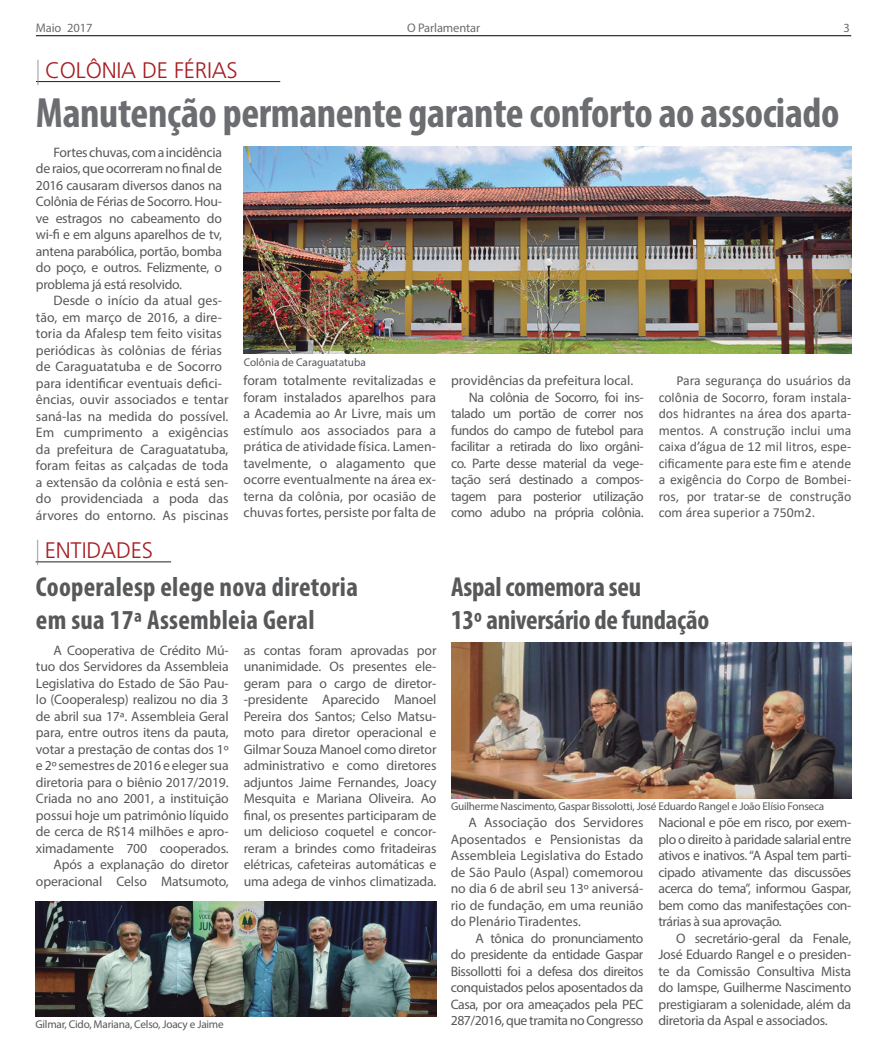
<style>
.page{position:relative;width:886px;height:1063px;background:#fff}
.page>*{position:absolute;margin:0;border:0;box-sizing:border-box;transform-origin:0 0}
.t1{font:700 condensed 42.5px "Myriad Pro";letter-spacing:-.01em;color:#6c6d70}
.t2{font:700 condensed 27.5px/33px "Myriad Pro";letter-spacing:.01em;color:#57585a}
.t3{font:700 condensed 27.5px/33px "Myriad Pro";letter-spacing:-.01em;color:#57585a}
.t4{font:300 22.5px "Frutiger";letter-spacing:-.01em;color:#a61e22}
.t5{font:13.75px/16.5px "Myriad Pro";letter-spacing:-.01em;color:#57585a;text-align:justify}
.t6{font:13.75px/16.5px "Calibri";color:#57585a;text-align:justify}
.t7{font:13.75px "Myriad Pro";letter-spacing:-.03em;color:#57585a}
.t8{font:12.5px "Myriad Pro";letter-spacing:-.01em;color:#6c6d70}
.t9{font:11.25px "Myriad Pro";letter-spacing:-.02em;color:#57585a}
.t10{font:11.25px "Myriad Pro";color:#57585a}
.s1{font-family:"Existence";font-size:25px;color:#808080}
.s2{font-family:"Myriad Pro"}
</style>
<div class="page">
<hr style="left:36px;top:36px;width:815px;height:1px;background:#000">
<hr style="left:36px;top:81px;width:244px;height:1px;background:#231f20">
<hr style="left:36px;top:562px;width:135px;height:1px;background:#231f20">
<img style="left:243px;top:146px;width:608px;height:208px">
<img style="left:35px;top:901px;width:401px;height:116px">
<img style="left:451px;top:642px;width:400px;height:156px">
<p class="t8" style="left:407px;top:20px;width:75px">O Parlamentar</p>
<p class="t8" style="left:36px;top:20px;width:58px">Maio 2017</p>
<p class="t8" style="left:843px;top:20px;width:8px">3</p>
<h3 class="t4" style="left:36px;top:58px;width:203px"><span class="s1">|</span> COLÔNIA DE FÉRIAS</h3>
<h1 class="t1" style="left:36px;top:86px;width:805px">Manutenção permanente garante conforto ao associado</h1>
<p class="t5" style="left:36px;top:144px;width:188px;text-indent:18px">Fortes chuvas, com a incidência de raios, que ocorreram no final de 2016 causaram diversos danos na Colônia de Férias de Socorro. Hou&shy;ve estragos no cabeamento do wi-fi e em alguns aparelhos de tv, antena parabólica, portão, bomba do poço, e outros. Felizmente, o problema já está resolvido.</p>
<p class="t5" style="left:36px;top:292px;width:194px;text-align:left;text-indent:18px">Desde o início da atual ges&shy;tão, em março de 2016, a dire&shy;toria da Afalesp tem feito visitas periódicas às colônias de férias de Caraguatatuba e de Socorro para identificar eventuais defici&shy;ências, ouvir associados e tentar saná-las na medida do possível.<br>Em cumprimento a exigências da prefeitura de Caraguatatuba, foram feitas as calçadas de toda a extensão da colônia e está sen&shy;do providenciada a poda das árvores do entorno. As piscinas</p>
<h3 class="t4" style="left:36px;top:538px;width:119px"><span class="s1">|</span> ENTIDADES</h3>
<p class="t10" style="left:244px;top:355px;width:124px">Colônia de Caraguatatuba</p>
<p class="t5" style="left:243px;top:372px;width:194px">foram totalmente revitalizadas e foram instalados aparelhos para a Academia ao Ar Livre, mais um estímulo aos associados para a prática de atividade física. Lamen&shy;tavelmente, o alagamento que ocorre eventualmente na área ex&shy;terna da colônia, por ocasião de chuvas fortes, persiste por falta de</p>
<p class="t5" style="left:451px;top:372px;width:184px">providências da prefeitura local.</p>
<p class="t7" style="left:469px;top:389px;width:176px">Na colônia de Socorro, foi ins-</p>
<p class="t7" style="left:451px;top:405px;width:194px">talado um portão de correr nos</p>
<p class="t7" style="left:451px;top:422px;width:194px">fundos do campo de futebol para</p>
<p class="t7" style="left:451px;top:438px;width:194px">facilitar a retirada do lixo orgâni-</p>
<p class="t7" style="left:451px;top:455px;width:194px">co. Parte desse material da vege-</p>
<p class="t7" style="left:451px;top:471px;width:194px">tação será destinado a compos-</p>
<p class="t7" style="left:451px;top:488px;width:194px">tagem para posterior utilização</p>
<p class="t7" style="left:451px;top:504px;width:194px">como adubo na própria colônia.</p>
<p class="t6" style="left:658px;top:372px;width:194px;text-indent:18px">Para segurança do usuários da colônia de Socorro, foram instala&shy;dos hidrantes na <span class="s2">área</span> dos aparta&shy;mentos. A construção inclui uma caixa d’água de 12 mil litros, espe&shy;cificamente para este fim e atende a exigência do Corpo de Bombei&shy;ros, por tratar-se de construção com área superior a 750m2.</p>
<h2 class="t2" style="left:36px;top:570px;width:323px">Cooperalesp elege nova diretoria em sua 17ª Assembleia Geral</h2>
<p class="t5" style="left:36px;top:642px;width:194px;text-align:right">A Cooperativa de Crédito Mú&shy;tuo dos Servidores da Assembleia<br>Legislativa do Estado de São Pau&shy;lo (Cooperalesp) realizou no dia 3 de abril sua 17ª. Assembleia Geral para, entre outros itens da pauta, votar a prestação de contas dos 1º e 2º semestres de 2016 e eleger sua diretoria para o biênio 2017/2019.<br>Criada no ano 2001, a instituição possui hoje um patrimônio líquido de cerca de R$14 milhões e apro&shy;ximadamente 700 cooperados.<br>Após a explanação do diretor operacional Celso Matsumoto,</p>
<p class="t5" style="left:244px;top:642px;width:194px">as contas foram aprovadas por unanimidade. Os presentes ele&shy;geram para o cargo de diretor--presidente Aparecido Manoel Pereira dos Santos; Celso Matsu&shy;moto para diretor operacional e Gilmar Souza Manoel como diretor administrativo e como diretores adjuntos Jaime Fernandes, Joacy Mesquita e Mariana Oliveira. Ao final, os presentes participaram de um delicioso coquetel e concor&shy;reram a brindes como fritadeiras elétricas, cafeteiras automáticas e uma adega de vinhos climatizada.</p>
<p class="t9" style="left:35px;top:1017px;width:190px">Gilmar, Cido, Mariana, Celso, Joacy e Jaime</p>
<h2 class="t3" style="left:451px;top:570px;width:260px">Aspal comemora seu<br>13º aniversário de fundação</h2>
<p class="t9" style="left:451px;top:799px;width:375px">Guilherme Nascimento, Gaspar Bissolotti, José Eduardo Rangel e João Elísio Fonseca</p>
<p class="t5" style="left:450px;top:814px;width:194px;text-indent:18px">A Associação dos Servidores Aposentados e Pensionistas da Assembleia Legislativa do Estado de São Paulo (Aspal) comemorou no dia 6 de abril seu 13º aniversá&shy;rio de fundação, em uma reunião do Plenário Tiradentes.</p>
<p class="t5" style="left:450px;top:930px;width:194px;text-indent:25px">A tônica do pronunciamento do presidente da entidade Gaspar Bissollotti foi a defesa dos direitos conquistados pelos aposentados da Casa, por ora ameaçados pela PEC 287/2016, que tramita no Congresso</p>
<p class="t5" style="left:658px;top:814px;width:194px">Nacional e põe em risco, por exem&shy;plo o direito à paridade salarial entre ativos e inativos. “A Aspal tem parti&shy;cipado ativamente das discussões acerca do tema”, informou Gaspar, bem como das manifestações con&shy;trárias à sua aprovação.</p>
<p class="t5" style="left:658px;top:930px;width:194px;text-indent:18px">O secretário-geral da Fenale, José Eduardo Rangel e o presiden&shy;te da Comissão Consultiva Mista do Iamspe, Guilherme Nascimento prestigiaram a solenidade, além da diretoria da Aspal e associados.</p>
</div>
